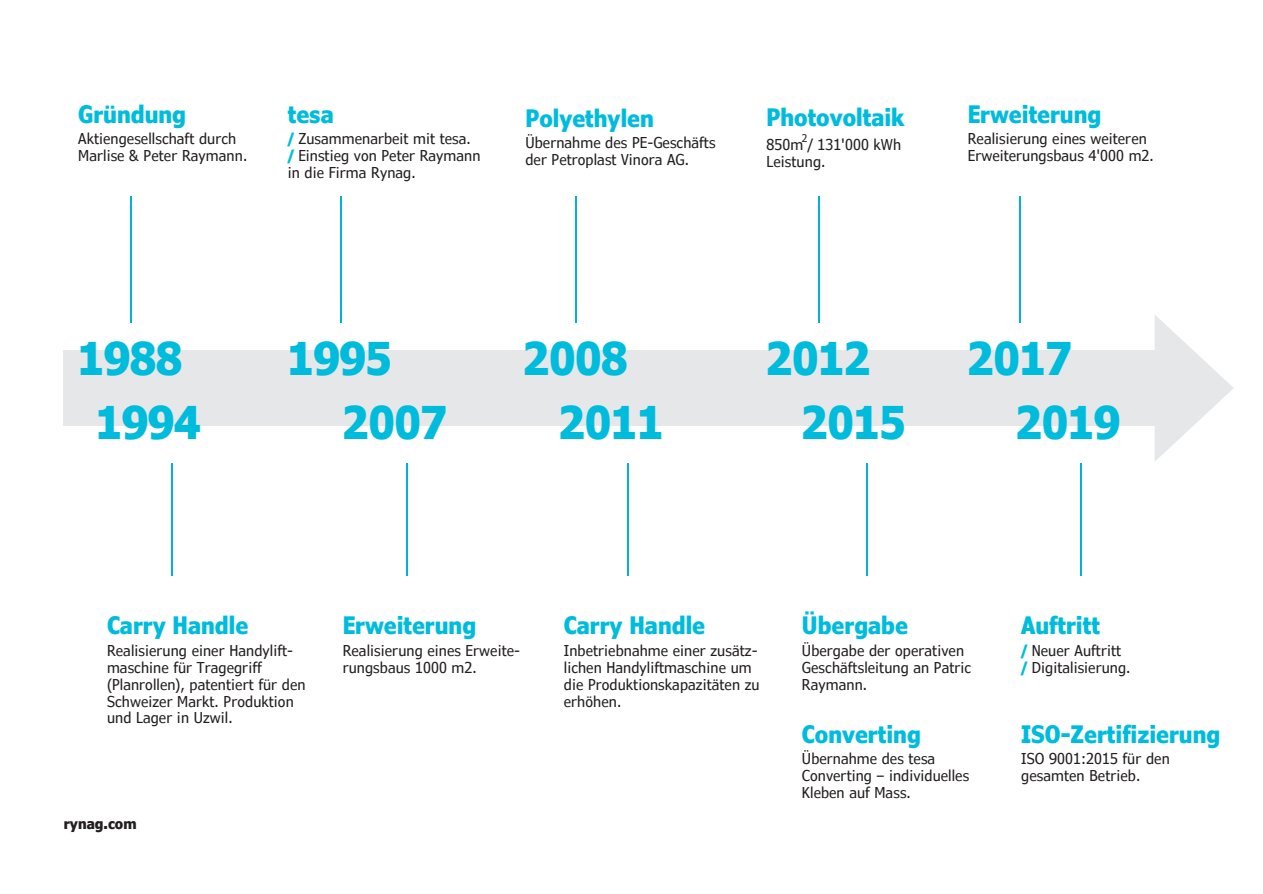
<style>
.page{position:relative;width:1263px;height:894px;background:#fff}
.page>*{position:absolute;margin:0;border:0;box-sizing:border-box;transform-origin:0 0}
.t1{font:700 condensed 45px "Verdana Pro";color:#00bcdc}
.t2{font:700 condensed 24px "Verdana Pro";color:#00bcdc}
.t3{font:condensed 15px/16.8px "Verdana Pro";letter-spacing:.005em;color:#231f20}
.t4{font:700 condensed 15px "Verdana Pro";color:#231f20}
.t5{font:condensed 10.5px "Verdana Pro";color:#231f20}
.s1{font-weight:700;color:#00bcdc}
</style>
<div class="page">
<hr style="left:130px;top:196px;width:2px;height:126px;background:#00b3d4">
<hr style="left:171px;top:462px;width:1px;height:113px;background:#00b3d4">
<hr style="left:340px;top:196px;width:1px;height:126px;background:#00b3d4">
<hr style="left:406px;top:462px;width:2px;height:113px;background:#00b3d4">
<hr style="left:575px;top:196px;width:2px;height:126px;background:#00b3d4">
<hr style="left:628px;top:462px;width:1px;height:113px;background:#00b3d4">
<hr style="left:818px;top:196px;width:2px;height:126px;background:#00b3d4">
<hr style="left:866px;top:462px;width:1px;height:113px;background:#00b3d4">
<hr style="left:1020px;top:196px;width:1px;height:126px;background:#00b3d4">
<hr style="left:1080px;top:462px;width:1px;height:113px;background:#00b3d4">
<div style="left:64px;top:350px;width:1110px;height:75px;background:#e6e7e8"></div>
<svg style="left:1155px;top:315px;width:79px;height:146px"></svg>
<p class="t2" style="left:78px;top:99px;width:109px">Gründung</p>
<p class="t3" style="left:78px;top:130px;width:171px">Aktiengesellschaft durch<br>Marlise &amp; Peter Raymann.</p>
<p class="t2" style="left:288px;top:99px;width:47px">tesa</p>
<p class="t3" style="left:288px;top:130px;width:185px"><span class="s1">/</span> Zusammenarbeit mit tesa.</p>
<p class="t3" style="left:288px;top:147px;width:194px"><span class="s1">/</span> Einstieg von Peter Raymann in die Firma Rynag.</p>
<p class="t2" style="left:525px;top:103px;width:130px">Polyethylen</p>
<p class="t3" style="left:525px;top:134px;width:192px">Übernahme des PE-Geschäfts der Petroplast Vinora AG.</p>
<h1 class="t2" style="left:767px;top:102px;width:139px">Photovoltaik</h1>
<h1 class="t5" style="left:802px;top:132px;width:7px">2</h1>
<p class="t3" style="left:767px;top:136px;width:136px">850m / 131'000 kWh<br>Leistung.</p>
<p class="t2" style="left:968px;top:99px;width:135px">Erweiterung</p>
<p class="t3" style="left:968px;top:130px;width:187px">Realisierung eines weiteren<br>Erweiterungsbaus 4'000 m2.</p>
<p class="t1" style="left:78px;top:330px;width:106px">1988</p>
<p class="t1" style="left:96px;top:393px;width:106px">1994</p>
<p class="t1" style="left:288px;top:330px;width:106px">1995</p>
<p class="t1" style="left:343px;top:393px;width:106px">2007</p>
<p class="t1" style="left:523px;top:330px;width:106px">2008</p>
<p class="t1" style="left:559px;top:393px;width:106px">2011</p>
<p class="t1" style="left:767px;top:330px;width:106px">2012</p>
<p class="t1" style="left:802px;top:393px;width:106px">2015</p>
<p class="t1" style="left:968px;top:330px;width:106px">2017</p>
<p class="t1" style="left:1016px;top:393px;width:106px">2019</p>
<p class="t2" style="left:107px;top:610px;width:143px">Carry Handle</p>
<p class="t3" style="left:107px;top:641px;width:200px">Realisierung einer Handylift&shy;maschine für Tragegriff (Planrollen), patentiert für den<br>Schweizer Markt. Produktion und Lager in Uzwil.</p>
<p class="t4" style="left:64px;top:814px;width:74px">rynag.com</p>
<h2 class="t2" style="left:343px;top:610px;width:135px">Erweiterung</h2>
<p class="t3" style="left:343px;top:641px;width:179px">Realisierung eines Erweite&shy;rungsbaus 1000 m2.</p>
<p class="t2" style="left:564px;top:610px;width:143px">Carry Handle</p>
<h1 class="t3" style="left:564px;top:641px;width:197px">Inbetriebnahme einer zusätz&shy;lichen Handyliftmaschine um die Produktionskapazitäten zu erhöhen.</h1>
<h1 class="t2" style="left:802px;top:610px;width:107px">Übergabe</h1>
<h1 class="t3" style="left:802px;top:641px;width:171px">Übergabe der operativen<br>Geschäftsleitung an Patric<br>Raymann.</h1>
<h1 class="t2" style="left:802px;top:718px;width:120px">Converting</h1>
<h1 class="t3" style="left:802px;top:749px;width:169px">Übernahme des tesa<br>Converting – individuelles<br>Kleben auf Mass.</h1>
<h1 class="t2" style="left:1021px;top:610px;width:80px">Auftritt</h1>
<h1 class="t3" style="left:1021px;top:641px;width:101px"><span class="s1">/</span> Neuer Auftritt</h1>
<h1 class="t3" style="left:1021px;top:658px;width:111px"><span class="s1">/</span> Digitalisierung.</h1>
<h3 class="t2" style="left:1021px;top:718px;width:201px">ISO-Zertifizierung</h3>
<p class="t3" style="left:1021px;top:749px;width:150px">ISO 9001:2015 für den gesamten Betrieb.</p>
</div>
